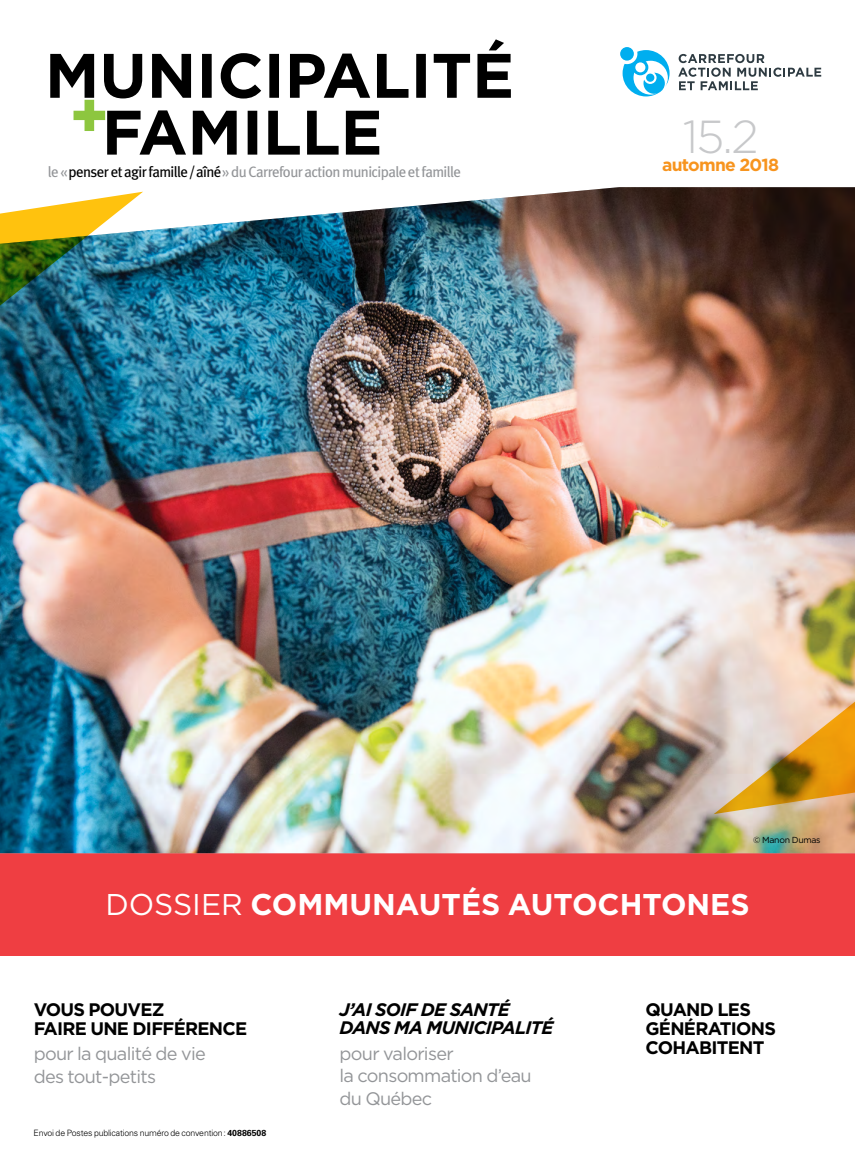
<style>
.page{position:relative;width:855px;height:1170px;background:#fff}
.page>*{position:absolute;margin:0;border:0;box-sizing:border-box;transform-origin:0 0}
.t1{font:300 46.25px "Gotham";color:#c7c8ca}
.t2{font:700 30px "Gotham";color:#fff}
.t3{font:18.12px/22.5px "Gotham";letter-spacing:-.04em;color:#939598}
.t4{font:700 18.12px/18.8px "Gotham";letter-spacing:-.04em;color:#000}
.t5{font:italic 700 18.12px/18.8px "Gotham";letter-spacing:-.04em;color:#000}
.t6{font:700 17.5px "Gotham";letter-spacing:-.04em;color:#f7941e}
.t7{font:15px "Meta Plus";letter-spacing:-.04em;color:#939598}
.t8{font:300 8.75px "Univers";letter-spacing:-.02em;color:#000}
.t9{font:8.75px "Gotham";letter-spacing:-.035em;color:#000}
.s1{color:#000}
.s2{font-weight:400}
.s3{font-weight:700}
</style>
<div class="page">
<div style="left:0;top:844px;width:855px;height:112px;background:#ef3e42"></div>
<img style="left:0;top:187px;width:855px;height:666px">
<svg style="left:50px;top:39px;width:461px;height:116px"></svg>
<img style="left:0;top:192px;width:143px;height:147px">
<svg style="left:714px;top:667px;width:141px;height:147px;background:#dbb986"></svg>
<svg style="left:678px;top:54px;width:143px;height:36px"></svg>
<svg style="left:620px;top:47px;width:50px;height:49px"></svg>
<p class="t7" style="left:48px;top:163px;width:415px">le «<span class="s1">penser et agir famille/aîné</span>» du Carrefour action municipale et famille</p>
<h1 class="t1" style="left:683px;top:112px;width:77px">15.2</h1>
<p class="t6" style="left:662px;top:155px;width:119px">automne 2018</p>
<p class="t9" style="left:753px;top:835px;width:69px">© Manon Dumas</p>
<h2 class="t2" style="left:105px;top:887px;width:646px"><span class="s2">DOSSIER</span> COMMUNAUTÉS AUTOCHTONES</h2>
<p class="t4" style="left:34px;top:1000px;width:215px">VOUS POUVEZ<br>FAIRE UNE DIFFÉRENCE</p>
<p class="t3" style="left:34px;top:1042px;width:174px">pour la qualité de vie des tout-petits</p>
<p class="t8" style="left:33px;top:1128px;width:234px">Envoi de Postes publications numéro de convention: <span class="s3">40886508</span></p>
<p class="t5" style="left:340px;top:1000px;width:215px">J’AI SOIF DE SANTÉ<br>DANS MA MUNICIPALITÉ</p>
<p class="t3" style="left:340px;top:1042px;width:194px">pour valoriser<br>la consommation d’eau du Québec</p>
<p class="t4" style="left:645px;top:1000px;width:132px">QUAND LES<br>GÉNÉRATIONS<br>COHABITENT</p>
</div>
